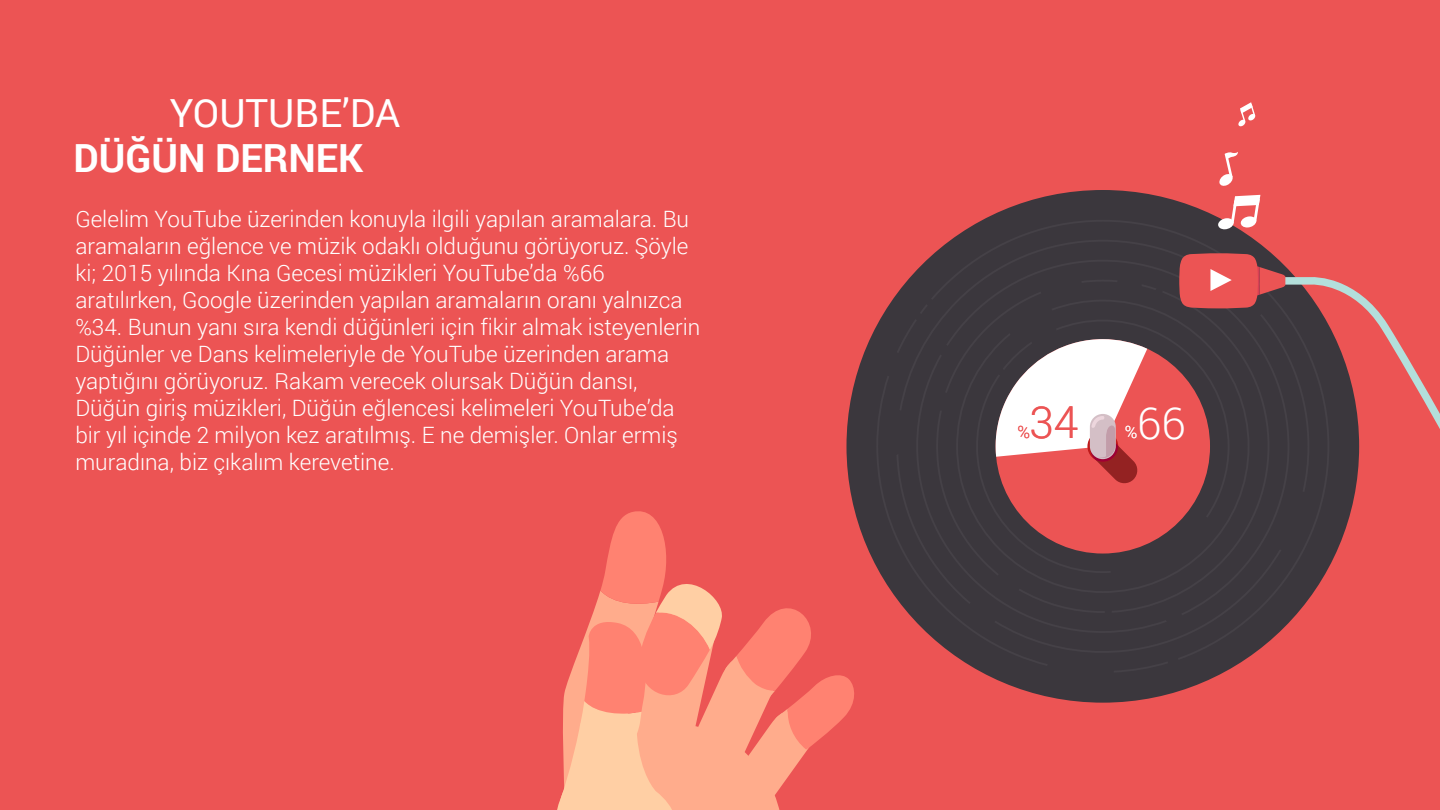
<style>
.page{position:relative;width:1440px;height:810px;background:#ec5454}
.page>*{position:absolute;margin:0;border:0;box-sizing:border-box;transform-origin:0 0}
.t1{font:300 44.1px "Roboto";color:#ec5454}
.t2{font:300 44.1px "Roboto";color:#fff}
.t3{font:700 38.78px "Roboto";color:#fff}
.t4{font:38.78px "Roboto";color:#fff}
.t5{font:300 22.5px/27px "Roboto";color:#fff}
.t6{font:300 17.02px "Roboto";color:#ec5454}
.t7{font:300 17.02px "Roboto";color:#fff}
</style>
<div class="page">
<div style="left:846px;top:190px;width:513px;height:513px;background:#3b373d;border-radius:50%"></div>
<svg style="left:1218px;top:195px;width:42px;height:35px"></svg>
<svg style="left:1238px;top:102px;width:18px;height:25px"></svg>
<svg style="left:1219px;top:152px;width:19px;height:34px"></svg>
<svg style="left:896px;top:253px;width:544px;height:400px"></svg>
<svg style="left:557px;top:505px;width:300px;height:305px"></svg>
<h2 class="t4" style="left:170px;top:86px;width:232px">YOUTUBE’DA</h2>
<h2 class="t3" style="left:74px;top:131px;width:291px">DÜĞÜN DERNEK</h2>
<p class="t5" style="left:75px;top:205px;width:627px">Gelelim YouTube üzerinden konuyla ilgili yapılan aramalara. Bu aramaların eğlence ve müzik odaklı olduğunu görüyoruz. Şöyle ki; 2015 yılında Kına Gecesi müzikleri YouTube’da %66 aratılırken, Google üzerinden yapılan aramaların oranı yalnızca %34. Bunun yanı sıra kendi düğünleri için fikir almak isteyenlerin Düğünler ve Dans kelimeleriyle de YouTube üzerinden arama yaptığını görüyoruz. Rakam verecek olursak Düğün dansı, Düğün giriş müzikleri, Düğün eğlencesi kelimeleri YouTube’da bir yıl içinde 2 milyon kez aratılmış. E ne demişler. Onlar ermiş muradına, biz çıkalım kerevetine.</p>
<h1 class="t1" style="left:1029px;top:391px;width:50px">34</h1>
<p class="t6" style="left:1017px;top:420px;width:14px">%</p>
<h1 class="t2" style="left:1137px;top:392px;width:50px">66</h1>
<p class="t7" style="left:1125px;top:420px;width:14px">%</p>
</div>
